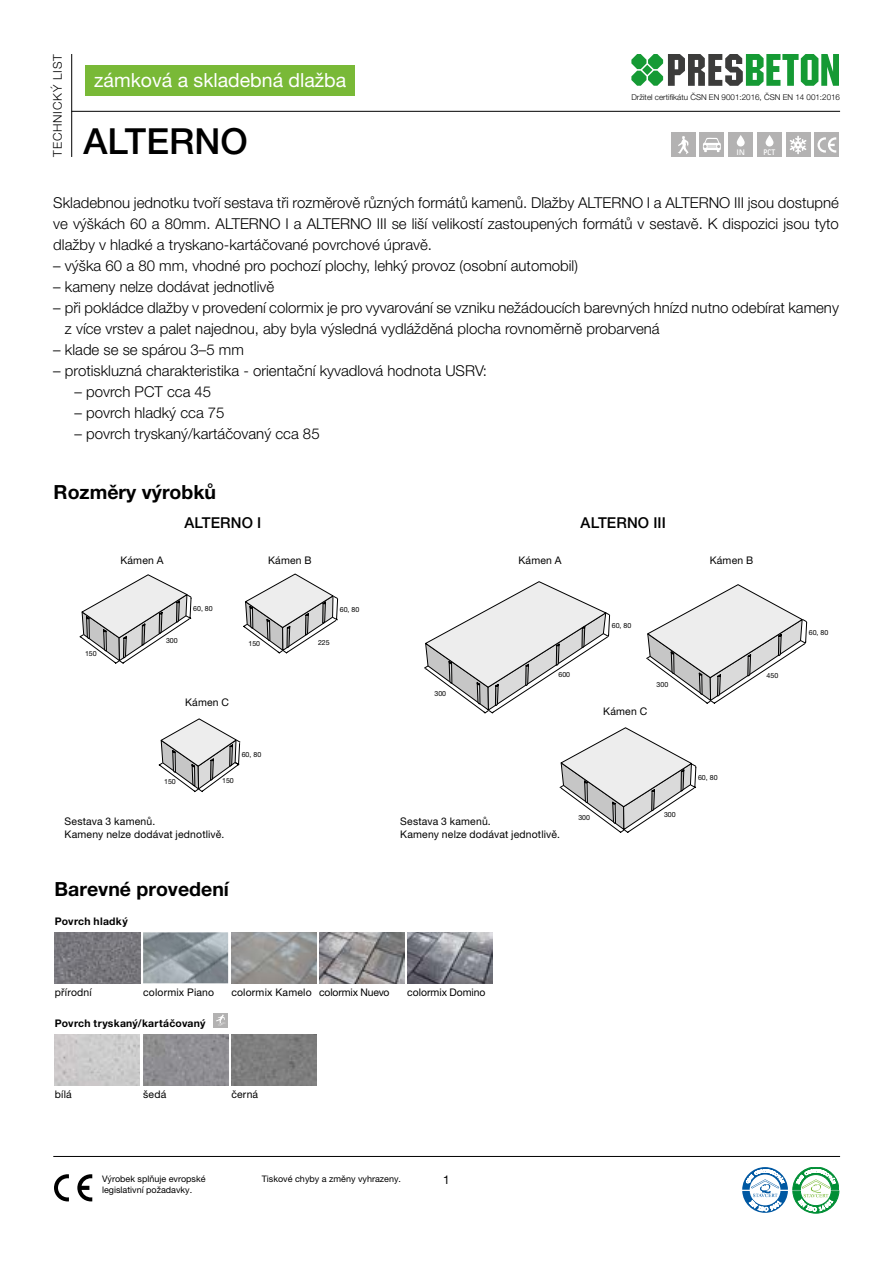
<style>
.page{position:relative;width:893px;height:1263px;background:#fff}
.page>*{position:absolute;margin:0;border:0;box-sizing:border-box;transform-origin:0 0}
.t1{font:500 36px "Helvetica Neue LT Pro";color:#000}
.t2{font:700 19.5px "Helvetica Neue LT Pro";color:#000}
.t3{font:19.5px "Helvetica Neue LT Pro";color:#fff}
.t4{font:300 15px/21px "Helvetica Neue LT Pro";color:#000;text-align:justify}
.t5{font:500 15px "Helvetica Neue LT Pro";letter-spacing:.01em;color:#000}
.t6{font:300 12px "Helvetica Neue LT Pro";letter-spacing:.07em;color:#000}
.t7{font:12px "Helvetica Neue LT Pro";color:#000}
.t8{font:10.5px/12.6px "Helvetica Neue LT Pro";letter-spacing:.015em;color:#000}
.t9{font:700 10.5px "Helvetica Neue LT Pro";letter-spacing:.025em;color:#000}
.t10{font:10.5px "Helvetica Neue LT Pro";letter-spacing:-.005em;color:#000}
.t11{font:10.5px "Helvetica Neue LT Pro";letter-spacing:-.015em;color:#000}
.t12{font:9px "Helvetica Neue LT Pro";color:#000}
.t13{font:600 8.25px "Pill Gothic 300 mg";color:#fff}
.t14{font:600 8.25px "Pill Gothic 600 mg";color:#fff}
.t15{font:300 8.1px "Helvetica Neue LT Pro";color:#000}
.t16{font:7.05px "Helvetica Neue LT Pro";color:#000}
</style>
<div class="page">
<svg style="left:631px;top:54px;width:208px;height:32px"></svg>
<hr style="left:71px;top:54px;width:1px;height:103px;background:#000">
<hr style="left:71px;top:111px;width:769px;height:1px;background:#000">
<div style="left:86px;top:65px;width:269px;height:31px;background:#79b937"></div>
<div style="left:815px;top:133px;width:24px;height:24px;background:#b3b2b2"></div>
<svg style="left:817px;top:137px;width:19px;height:16px"></svg>
<div style="left:729px;top:133px;width:24px;height:24px;background:#b3b2b2"></div>
<svg style="left:737px;top:135px;width:8px;height:11px"></svg>
<div style="left:757px;top:133px;width:25px;height:24px;background:#b3b2b2"></div>
<svg style="left:766px;top:135px;width:7px;height:11px"></svg>
<div style="left:786px;top:133px;width:24px;height:24px;background:#b3b2b2"></div>
<svg style="left:790px;top:136px;width:16px;height:18px"></svg>
<div style="left:700px;top:133px;width:24px;height:24px;background:#b3b2b2"></div>
<svg style="left:703px;top:138px;width:18px;height:14px"></svg>
<div style="left:671px;top:133px;width:24px;height:24px;background:#b3b2b2"></div>
<svg style="left:678px;top:136px;width:10px;height:18px"></svg>
<hr style="left:53px;top:1156px;width:787px;height:1px;background:#000">
<svg style="left:742px;top:1167px;width:97px;height:46px"></svg>
<svg style="left:54px;top:1174px;width:15px;height:27px"></svg>
<svg style="left:77px;top:1174px;width:15px;height:27px"></svg>
<svg style="left:158px;top:719px;width:83px;height:73px"></svg>
<svg style="left:80px;top:575px;width:111px;height:89px"></svg>
<svg style="left:243px;top:574px;width:95px;height:79px"></svg>
<svg style="left:424px;top:581px;width:186px;height:132px"></svg>
<svg style="left:646px;top:584px;width:161px;height:120px"></svg>
<svg style="left:560px;top:727px;width:136px;height:106px"></svg>
<div style="left:213px;top:1013px;width:15px;height:14px;background:#b3b2b2"></div>
<svg style="left:216px;top:1014px;width:9px;height:11px"></svg>
<img style="left:55px;top:1035px;width:85px;height:51px">
<img style="left:143px;top:1035px;width:85px;height:51px">
<img style="left:231px;top:1035px;width:85px;height:51px">
<img style="left:143px;top:932px;width:85px;height:51px">
<img style="left:231px;top:932px;width:85px;height:51px">
<img style="left:407px;top:932px;width:85px;height:51px">
<img style="left:319px;top:932px;width:85px;height:51px">
<img style="left:54px;top:932px;width:86px;height:51px">
<p class="t6" style="left:50px;top:157px;width:105px;rotate:-90deg">TECHNICKÝ LIST</p>
<h2 class="t3" style="left:94px;top:68px;width:254px">zámková a skladebná dlažba</h2>
<h1 class="t1" style="left:84px;top:119px;width:166px">ALTERNO</h1>
<p class="t15" style="left:631px;top:93px;width:210px">Držitel certifikátu ČSN EN 9001:2016, ČSN EN 14 001:2016</p>
<p class="t14" style="left:736px;top:147px;width:10px">IN</p>
<p class="t13" style="left:764px;top:147px;width:13px">PCT</p>
<p class="t4" style="left:53px;top:192px;width:787px">Skladebnou jednotku tvoří sestava tři rozměrově různých formátů kamenů. Dlažby ALTERNO I a ALTERNO III jsou dostupné ve výškách 60 a 80mm. ALTERNO I a ALTERNO III se liší velikostí zastoupených formátů v sestavě. K dispozici jsou tyto dlažby v hladké a tryskano-kartáčované povrchové úpravě.</p>
<p class="t4" style="left:53px;top:255px;width:526px">– výška 60 a 80 mm, vhodné pro pochozí plochy, lehký provoz (osobní automobil)</p>
<p class="t4" style="left:53px;top:276px;width:222px">– kameny nelze dodávat jednotlivě</p>
<p class="t4" style="left:65px;top:297px;width:775px;text-indent:-12px">– při pokládce dlažby v provedení colormix je pro vyvarování se vzniku nežádoucích barevných hnízd nutno odebírat kameny z více vrstev a palet najednou, aby byla výsledná vydlážděná plocha rovnoměrně probarvená</p>
<p class="t4" style="left:53px;top:339px;width:192px">– klade se se spárou 3–5 mm</p>
<p class="t4" style="left:53px;top:360px;width:435px">– protiskluzná charakteristika - orientační kyvadlová hodnota USRV:</p>
<p class="t4" style="left:75px;top:381px;width:138px">– povrch PCT cca 45</p>
<p class="t4" style="left:75px;top:402px;width:152px">– povrch hladký cca 75</p>
<p class="t4" style="left:75px;top:423px;width:247px">– povrch tryskaný/kartáčovaný cca 85</p>
<h2 class="t2" style="left:54px;top:480px;width:164px">Rozměry výrobků</h2>
<p class="t5" style="left:184px;top:514px;width:78px">ALTERNO I</p>
<p class="t5" style="left:581px;top:514px;width:87px">ALTERNO III</p>
<p class="t8" style="left:120px;top:553px;width:45px">Kámen A</p>
<p class="t8" style="left:518px;top:553px;width:45px">Kámen A</p>
<p class="t8" style="left:268px;top:553px;width:45px">Kámen B</p>
<p class="t8" style="left:710px;top:553px;width:45px">Kámen B</p>
<p class="t16" style="left:85px;top:649px;width:13px">150</p>
<p class="t16" style="left:166px;top:636px;width:13px">300</p>
<p class="t16" style="left:193px;top:604px;width:21px">60, 80</p>
<p class="t16" style="left:340px;top:605px;width:21px">60, 80</p>
<p class="t16" style="left:249px;top:639px;width:13px">150</p>
<p class="t16" style="left:318px;top:638px;width:13px">225</p>
<p class="t8" style="left:185px;top:696px;width:45px">Kámen C</p>
<p class="t16" style="left:434px;top:690px;width:13px">300</p>
<p class="t16" style="left:558px;top:670px;width:13px">600</p>
<p class="t16" style="left:612px;top:622px;width:21px">60, 80</p>
<p class="t8" style="left:603px;top:705px;width:45px">Kámen C</p>
<p class="t16" style="left:657px;top:680px;width:13px">300</p>
<p class="t16" style="left:164px;top:777px;width:13px">150</p>
<p class="t16" style="left:222px;top:776px;width:13px">150</p>
<p class="t16" style="left:242px;top:750px;width:21px">60, 80</p>
<p class="t8" style="left:65px;top:815px;width:161px">Sestava 3 kamenů.<br>Kameny nelze dodávat jednotlivě.</p>
<p class="t8" style="left:400px;top:815px;width:161px">Sestava 3 kamenů.<br>Kameny nelze dodávat jednotlivě.</p>
<p class="t16" style="left:578px;top:813px;width:13px">300</p>
<p class="t16" style="left:664px;top:810px;width:13px">300</p>
<h2 class="t2" style="left:55px;top:877px;width:176px">Barevné provedení</h2>
<p class="t9" style="left:55px;top:915px;width:74px">Povrch hladký</p>
<p class="t16" style="left:698px;top:773px;width:21px">60, 80</p>
<p class="t8" style="left:55px;top:986px;width:38px">přírodní</p>
<p class="t11" style="left:319px;top:986px;width:72px">colormix Nuevo</p>
<p class="t10" style="left:407px;top:986px;width:80px">colormix Domino</p>
<p class="t9" style="left:55px;top:1017px;width:152px">Povrch tryskaný/kartáčovaný</p>
<p class="t8" style="left:143px;top:986px;width:73px">colormix Piano</p>
<p class="t8" style="left:231px;top:986px;width:82px">colormix Kamelo</p>
<p class="t8" style="left:55px;top:1088px;width:19px">bílá</p>
<p class="t8" style="left:143px;top:1088px;width:25px">šedá</p>
<p class="t8" style="left:231px;top:1088px;width:28px">černá</p>
<p class="t12" style="left:102px;top:1173px;width:105px">Výrobek splňuje evropské</p>
<p class="t12" style="left:262px;top:1173px;width:141px">Tiskové chyby a změny vyhrazeny.</p>
<p class="t12" style="left:102px;top:1184px;width:92px">legislativní požadavky.</p>
<p class="t7" style="left:443px;top:1172px;width:8px">1</p>
<p class="t16" style="left:767px;top:672px;width:13px">450</p>
<p class="t16" style="left:809px;top:628px;width:21px">60, 80</p>
</div>
